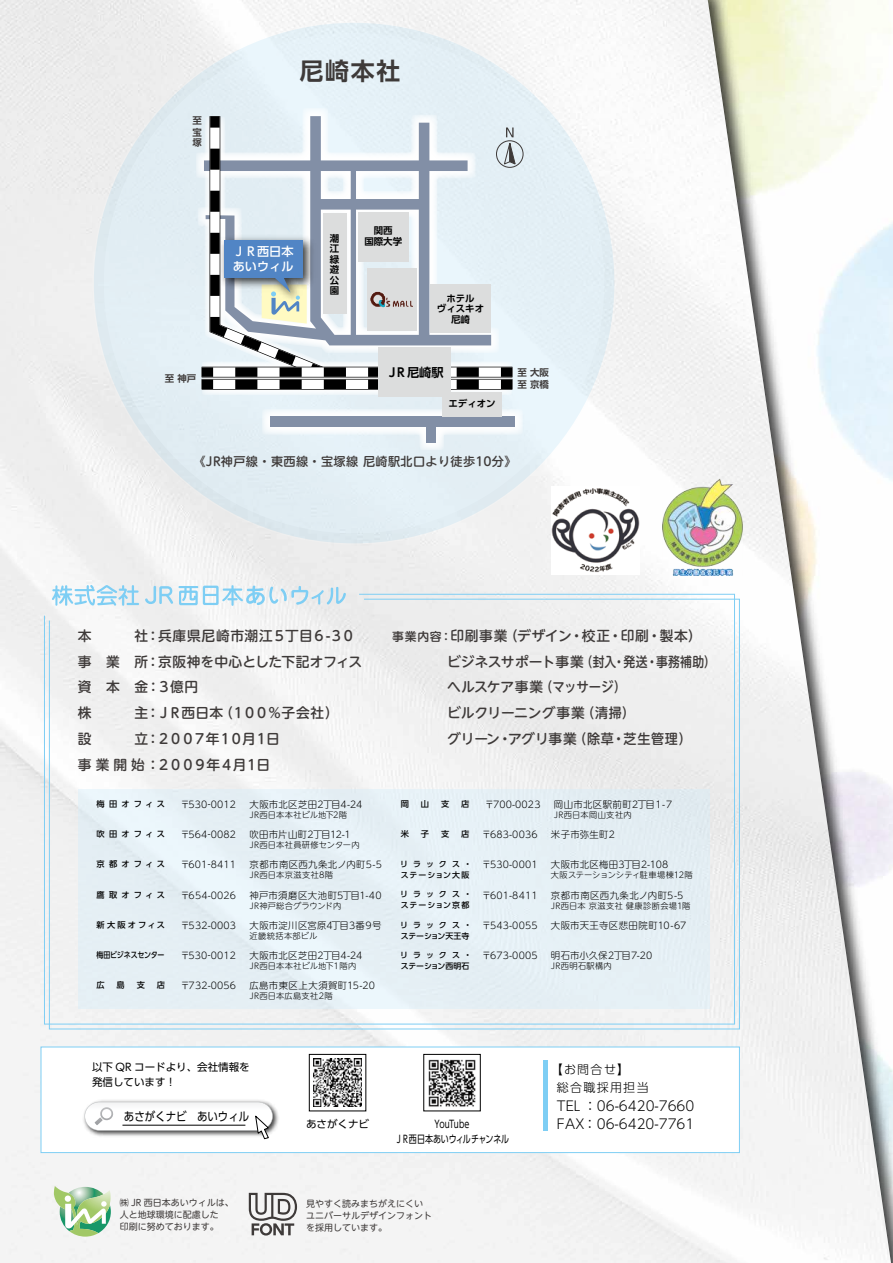
<style>
.page{position:relative;width:893px;height:1263px;background:#fff}
.page>*{position:absolute;margin:0;border:0;box-sizing:border-box;transform-origin:0 0}
.t1{font:700 23.85px "UD Shin Go Pro De";color:#3e3a39}
.t2{font:500 13.8px/25.7px "UD Shin M Go Pro";letter-spacing:-.035em;color:#3e3a39}
.t3{font:500 13.8px/25.7px "UD Shin M Go Pro";color:#3e3a39}
.t4{font:300 13.5px "UD Shin Go Pro";color:#000}
.t5{font:500 12.15px "UD Shin M Go Pro";letter-spacing:.03em;color:#3e3a39}
.t6{font:500 12.15px/14.9px "UD Shin Go Pro";color:#fff}
.t7{font:700 12.15px "UD Shin Go Pro De";color:#000}
.t8{font:300 12px/18px "UD Shin Go Pro";letter-spacing:.11em;color:#000}
.t9{font:12px "UD Shin Go Pro";color:#000;scale:.87 1}
.t10{font:10.5px/15px "UD Shin Go Pro";color:#000}
.t11{font:10.5px/15px "UD Shin Go Pro";letter-spacing:-.03em;color:#000;text-align:center;scale:.76 1}
.t12{font:300 9.45px "UD Shin M Go Pro";letter-spacing:.015em;color:#000}
.t13{font:300 9.45px "UD Shin M Go Pro";letter-spacing:.04em;color:#000}
.t14{font:300 9.45px "UD Shin M Go Pro";letter-spacing:.035em;color:#000}
.t15{font:700 9.45px/10.4px "UD Shin Go Pro De";color:#000;text-align:center}
.t16{font:700 9.45px/12.5px "UD Shin Go Pro De";color:#3e3a39}
.t17{font:9px/12px "UD Shin M Go Pro";color:#3e3a39}
.t18{font:300 8.25px "UD Shin M Go Pro";letter-spacing:.03em;color:#000}
.t19{font:500 8.25px "UD Shin Go Pro";letter-spacing:.395em;color:#000}
.t20{font:300 8.25px "UD Shin M Go Pro";letter-spacing:.005em;color:#000}
.t21{font:500 8.25px "UD Shin Go Pro";letter-spacing:-.03em;color:#000;scale:.85 1}
.t22{font:500 8.25px "UD Shin Go Pro";letter-spacing:.24em;color:#000}
.t23{font:500 7.95px/11.1px "UD Shin Go Pro";letter-spacing:.005em;color:#000}
.t24{font:500 7.95px/11.1px "UD Shin Go Pro";letter-spacing:.13em;color:#000}
.s1{font-size:11.85px}
</style>
<div class="page">
<img style="left:0;top:0;width:891px;height:1263px">
<div style="left:93px;top:22px;width:522px;height:522px;background:#dfebf0;border-radius:50%"></div>
<div style="left:104px;top:33px;width:500px;height:500px;background:#e3eff5;border-radius:50%"></div>
<svg style="left:197px;top:142px;width:309px;height:211px"></svg>
<div style="left:262px;top:408px;width:261px;height:27px;border:16px solid #fff"></div>
<div style="left:419px;top:415px;width:25px;height:35px;border:16px solid #fff"></div>
<svg style="left:202px;top:362px;width:310px;height:5px"></svg>
<svg style="left:202px;top:377px;width:310px;height:18px"></svg>
<svg style="left:479px;top:142px;width:12px;height:203px"></svg>
<div style="left:270px;top:416px;width:245px;height:11px;background:#828fa6"></div>
<div style="left:427px;top:423px;width:9px;height:19px;background:#828fa6"></div>
<div style="left:202px;top:367px;width:310px;height:10px;background:#fff"></div>
<div style="left:501px;top:367px;width:11px;height:10px;background:#000"></div>
<div style="left:202px;top:367px;width:11px;height:10px;background:#000"></div>
<svg style="left:202px;top:379px;width:310px;height:11px"></svg>
<div style="left:202px;top:380px;width:310px;height:9px;background:#fff"></div>
<div style="left:501px;top:380px;width:11px;height:9px;background:#000"></div>
<div style="left:202px;top:380px;width:11px;height:9px;background:#000"></div>
<svg style="left:54px;top:1186px;width:57px;height:50px"></svg>
<div style="left:430px;top:284px;width:61px;height:48px;background:#dcdddd"></div>
<div style="left:442px;top:393px;width:60px;height:24px;background:#dcdddd"></div>
<div style="left:379px;top:347px;width:72px;height:50px;background:#dcdddd"></div>
<svg style="left:204px;top:108px;width:275px;height:281px"></svg>
<img style="left:663px;top:478px;width:80px;height:98px">
<img style="left:551px;top:486px;width:89px;height:88px">
<svg style="left:249px;top:1193px;width:48px;height:42px"></svg>
<div style="left:41px;top:1047px;width:698px;height:105px;background:#fff"></div>
<div style="left:41px;top:1046px;width:699px;height:107px;border:1px solid #7ecef4"></div>
<hr style="left:543px;top:1060px;width:4px;height:70px;background:#7ecef4">
<img style="left:83px;top:1100px;width:196px;height:40px">
<svg style="left:85px;top:1102px;width:188px;height:37px"></svg>
<div style="left:423px;top:1054px;width:58px;height:57px;border:1px solid #000"></div>
<img style="left:428px;top:1059px;width:48px;height:48px">
<svg style="left:313px;top:1058px;width:49px;height:49px"></svg>
<div style="left:309px;top:1054px;width:57px;height:57px;border:1px solid #000"></div>
<img style="left:314px;top:1059px;width:48px;height:48px">
<svg style="left:52px;top:585px;width:294px;height:8px"></svg>
<svg style="left:49px;top:598px;width:691px;height:432px"></svg>
<div style="left:496px;top:140px;width:27px;height:28px;border:1px solid #3e3a39;border-radius:50%"></div>
<svg style="left:503px;top:127px;width:13px;height:38px"></svg>
<img style="left:890px;top:0;width:3px;height:382px">
<p class="t16" style="left:193px;top:114px;width:11px">至宝</p>
<p class="t16" style="left:193px;top:136px;width:11px">塚</p>
<h1 class="t1" style="left:300px;top:52px;width:102px">尼崎本社</h1>
<p class="t16" style="left:165px;top:372px;width:33px">至 神戸</p>
<p class="t6" style="left:233px;top:244px;width:62px">ＪＲ西日本あいウィル</p>
<p class="t15" style="left:330px;top:233px;width:11px;text-align:justify">潮江緑遊公園</p>
<p class="t15" style="left:364px;top:225px;width:39px;line-height:10.8px">関西<br>国際大学</p>
<p class="t15" style="left:437px;top:292px;width:49px;line-height:10.8px">ホテル<br>ヴィスキオ尼崎</p>
<p class="t7" style="left:386px;top:362px;width:59px">ＪＲ尼崎駅</p>
<p class="t16" style="left:517px;top:366px;width:33px">至 大阪至 京橋</p>
<p class="t15" style="left:448px;top:398px;width:49px">エディオン</p>
<p class="t5" style="left:193px;top:452px;width:325px">《JR神戸線・東西線・宝塚線 尼崎駅北口より徒歩１０分》</p>
<h2 class="t2" style="left:78px;top:622px;width:286px">本　　　社：兵庫県尼崎市潮江５丁目６-３０事　業　所：京阪神を中心とした下記オフィス資　本　金：３億円<br>株　　　主：ＪＲ西日本（１００％子会社）<br>設　　　立：２００７年１０月１日<br>事業開始：２００９年４月１日</h2>
<h2 class="t3" style="left:447px;top:622px;width:270px;text-indent:-55px"><span class="s1">事業内容：</span>印刷事業（デザイン・校正・印刷・製本）ビジネスサポート事業（封入・発送・事務補助）ヘルスケア事業（マッサージ）<br>ビルクリーニング事業（清掃）<br>グリーン・アグリ事業（除草・芝生管理）</h2>
<p class="t19" style="left:97px;top:797px;width:70px">梅田オフィス</p>
<p class="t12" style="left:180px;top:797px;width:57px">〒530‐0012</p>
<p class="t12" style="left:250px;top:797px;width:114px">大阪市北区芝田2丁目4-24</p>
<p class="t18" style="left:250px;top:808px;width:99px">JR西日本本社ビル地下2階</p>
<p class="t19" style="left:97px;top:827px;width:70px">吹田オフィス</p>
<p class="t12" style="left:180px;top:827px;width:57px">〒564‐0082</p>
<p class="t12" style="left:250px;top:827px;width:103px">吹田市片山町2丁目12-1</p>
<p class="t18" style="left:250px;top:838px;width:111px">JR西日本社員研修センター内</p>
<p class="t19" style="left:97px;top:857px;width:70px">京都オフィス</p>
<p class="t12" style="left:180px;top:857px;width:57px">〒601‐8411</p>
<p class="t13" style="left:250px;top:857px;width:134px">京都市南区西九条北ノ内町5-5</p>
<p class="t18" style="left:250px;top:868px;width:85px">JR西日本京滋支社8階</p>
<p class="t19" style="left:97px;top:888px;width:70px">鷹取オフィス</p>
<p class="t12" style="left:180px;top:887px;width:57px">〒654-0026</p>
<p class="t13" style="left:250px;top:887px;width:134px">神戸市須磨区大池町5丁目1-40</p>
<p class="t18" style="left:250px;top:899px;width:93px">JR神戸総合グラウンド内</p>
<p class="t22" style="left:97px;top:918px;width:70px">新大阪オフィス</p>
<p class="t12" style="left:180px;top:917px;width:57px">〒532-0003</p>
<p class="t12" style="left:250px;top:917px;width:133px">大阪市淀川区宮原4丁目3番9号</p>
<p class="t18" style="left:250px;top:929px;width:69px">近畿統括本部ビル</p>
<p class="t21" style="left:97px;top:948px;width:81px">梅田ビジネスセンター</p>
<p class="t12" style="left:180px;top:948px;width:57px">〒530‐0012</p>
<p class="t12" style="left:250px;top:948px;width:114px">大阪市北区芝田2丁目4-24</p>
<p class="t18" style="left:250px;top:959px;width:108px">JR西日本本社ビル地下１階内</p>
<p class="t19" style="left:97px;top:978px;width:10px">広</p>
<p class="t19" style="left:117px;top:978px;width:10px">島</p>
<p class="t19" style="left:137px;top:978px;width:10px">支</p>
<p class="t19" style="left:157px;top:978px;width:10px">店</p>
<p class="t12" style="left:180px;top:978px;width:57px">〒732-0056</p>
<p class="t14" style="left:250px;top:978px;width:127px">広島市東区上大須賀町15-20</p>
<p class="t18" style="left:250px;top:989px;width:85px">JR西日本広島支社2階</p>
<p class="t19" style="left:401px;top:797px;width:10px">岡</p>
<p class="t19" style="left:421px;top:797px;width:10px">山</p>
<p class="t19" style="left:441px;top:797px;width:10px">支</p>
<p class="t19" style="left:461px;top:797px;width:10px">店</p>
<p class="t12" style="left:485px;top:797px;width:57px">〒700-0023</p>
<p class="t14" style="left:554px;top:797px;width:121px">岡山市北区駅前町2丁目１-７</p>
<p class="t18" style="left:554px;top:808px;width:79px">JR西日本岡山支社内</p>
<p class="t19" style="left:401px;top:827px;width:10px">米</p>
<p class="t19" style="left:421px;top:827px;width:10px">子</p>
<p class="t19" style="left:441px;top:827px;width:10px">支</p>
<p class="t19" style="left:461px;top:827px;width:10px">店</p>
<p class="t12" style="left:482px;top:827px;width:57px">〒683-0036</p>
<p class="t12" style="left:551px;top:827px;width:66px">米子市弥生町2</p>
<p class="t24" style="left:400px;top:858px;width:73px">リラックス・ステーション大阪</p>
<p class="t12" style="left:482px;top:857px;width:57px">〒530-0001</p>
<p class="t12" style="left:551px;top:857px;width:119px">大阪市北区梅田3丁目2-108</p>
<p class="t20" style="left:551px;top:868px;width:143px">大阪ステーションシティ駐車場棟12階</p>
<p class="t24" style="left:400px;top:888px;width:73px">リラックス・ステーション京都</p>
<p class="t12" style="left:482px;top:887px;width:57px">〒601-8411</p>
<p class="t13" style="left:551px;top:887px;width:134px">京都市南区西九条北ノ内町5-5</p>
<p class="t18" style="left:551px;top:899px;width:141px">JR西日本 京滋支社 健康診断会場1階</p>
<p class="t23" style="left:400px;top:919px;width:73px">リラックス・ステーション天王寺</p>
<p class="t12" style="left:482px;top:917px;width:57px">〒543-0055</p>
<p class="t13" style="left:551px;top:917px;width:137px">大阪市天王寺区悲田院町10-67</p>
<p class="t23" style="left:400px;top:949px;width:73px">リラックス・ステーション西明石</p>
<p class="t12" style="left:482px;top:948px;width:57px">〒673-0005</p>
<p class="t12" style="left:551px;top:948px;width:103px">明石市小久保2丁目7-20</p>
<p class="t18" style="left:551px;top:959px;width:62px">JR西明石駅構内</p>
<p class="t10" style="left:92px;top:1059px;width:159px">以下 QR コードより、会社情報を発信しています！</p>
<p class="t9" style="left:124px;top:1107px;width:145px">あさがくナビ　あいウィル</p>
<p class="t17" style="left:120px;top:1196px;width:115px">㈱ JR 西日本あいウィルは、人と地球環境に配慮した<br>印刷に努めております。</p>
<p class="t8" style="left:557px;top:1060px;width:93px;text-indent:-6px">【お問合せ】<br>総合職採用担当</p>
<h3 class="t4" style="left:557px;top:1095px;width:139px">TEL ：06-6420-7660</h3>
<p class="t10" style="left:306px;top:1116px;width:64px">あさがくナビ</p>
<h3 class="t4" style="left:557px;top:1113px;width:139px">FAX：06-6420-7761</h3>
<p class="t11" style="left:395px;top:1116px;width:152px">YouTube<br>ＪＲ西日本あいウィルチャンネル</p>
<p class="t17" style="left:306px;top:1197px;width:127px">見やすく読みまちがえにくいユニバーサルデザインフォントを採用しています。</p>
</div>
